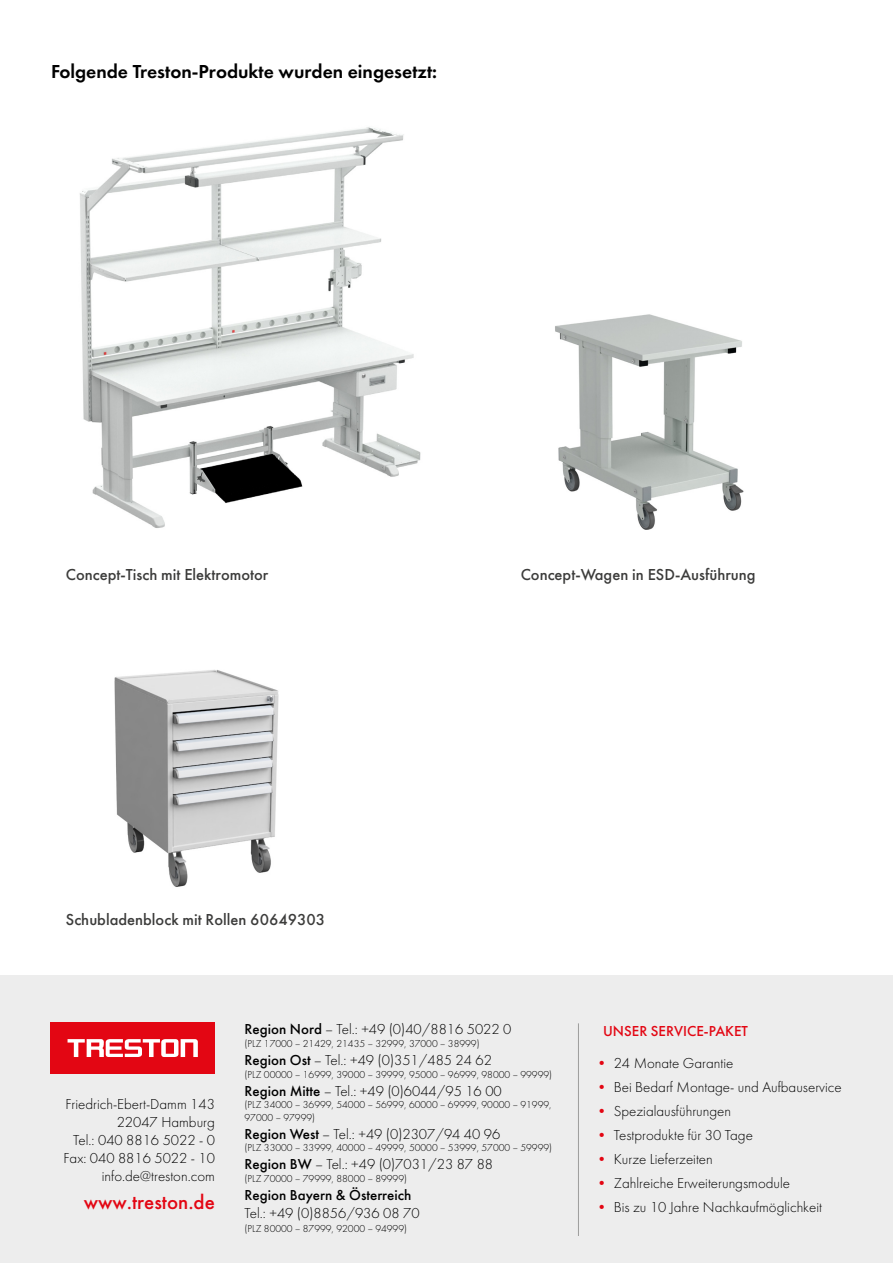
<style>
.page{position:relative;width:893px;height:1263px;background:#fff}
.page>*{position:absolute;margin:0;border:0;box-sizing:border-box;transform-origin:0 0}
.t1{font:500 21px "Futura";color:#e30613}
.t2{font:19.5px "Futura Demi";color:#000}
.t3{font:500 16.5px "Futura";color:#3c3c3b}
.t4{font:300 15px/18px "Futura";color:#000;text-align:right}
.t5{font:500 15px "Futura";color:#000}
.t6{font:500 15px "Futura";color:#e30613}
.t7{font:300 10.5px/12.6px "Futura";color:#000}
.s1{font-weight:500}
.s2{color:#e30613}
</style>
<div class="page">
<img style="left:80px;top:127px;width:341px;height:401px">
<img style="left:555px;top:314px;width:189px;height:216px">
<img style="left:114px;top:670px;width:165px;height:217px">
<div style="left:0;top:975px;width:893px;height:288px;background:#ededed"></div>
<div style="left:50px;top:1022px;width:165px;height:52px;background:#e30613"></div>
<svg style="left:68px;top:1039px;width:130px;height:18px"></svg>
<hr style="left:578px;top:1023px;width:1px;height:213px;background:#9d9d9c">
<h2 class="t2" style="left:51px;top:60px;width:388px">Folgende Treston-Produkte wurden eingesetzt:</h2>
<p class="t3" style="left:66px;top:565px;width:204px">Concept-Tisch mit Elektromotor</p>
<p class="t3" style="left:66px;top:909px;width:261px">Schubladenblock mit Rollen 60649303</p>
<p class="t3" style="left:521px;top:565px;width:236px">Concept-Wagen in ESD-Ausführung</p>
<p class="t4" style="left:64px;top:1095px;width:153px">Friedrich-Ebert-Damm 143<br>22047 Hamburg<br>Tel.: 040 8816 5022 - 0<br>Fax: 040 8816 5022 - 10 info.de@treston.com</p>
<h1 class="t1" style="left:84px;top:1190px;width:133px">www.treston.de</h1>
<p class="t4" style="left:245px;top:1020px;width:268px"><span class="s1">Region Nord</span> – Tel.: +49 (0)40/8816 5022 0</p>
<p class="t7" style="left:245px;top:1037px;width:237px">(PLZ 17000 – 21429, 21435 – 32999, 37000 – 38999)</p>
<p class="t4" style="left:245px;top:1051px;width:249px"><span class="s1">Region Ost</span> – Tel.: +49 (0)351/485 24 62</p>
<p class="t7" style="left:245px;top:1068px;width:309px">(PLZ 00000 – 16999, 39000 – 39999, 95000 – 96999, 98000 – 99999)</p>
<p class="t4" style="left:245px;top:1081px;width:259px"><span class="s1">Region Mitte</span> – Tel.: +49 (0)6044/95 16 00</p>
<p class="t7" style="left:245px;top:1098px;width:309px">(PLZ 34000 – 36999, 54000 – 56999, 60000 – 69999, 90000 – 91999,<br>97000 – 97999)</p>
<p class="t4" style="left:245px;top:1125px;width:257px"><span class="s1">Region West</span> – Tel.: +49 (0)2307/94 40 96</p>
<p class="t7" style="left:245px;top:1141px;width:309px">(PLZ 33000 – 33999, 40000 – 49999, 50000 – 53999, 57000 – 59999)</p>
<p class="t4" style="left:245px;top:1155px;width:250px"><span class="s1">Region BW</span> – Tel.: +49 (0)7031/23 87 88</p>
<p class="t7" style="left:245px;top:1172px;width:164px">(PLZ 70000 – 79999, 88000 – 89999)</p>
<p class="t5" style="left:245px;top:1186px;width:168px">Region Bayern &amp; Österreich</p>
<p class="t4" style="left:245px;top:1204px;width:176px">Tel.: +49 (0)8856/936 08 70</p>
<p class="t7" style="left:245px;top:1222px;width:164px">(PLZ 80000 – 87999, 92000 – 94999)</p>
<p class="t6" style="left:603px;top:1022px;width:146px">UNSER SERVICE-PAKET</p>
<p class="t4" style="left:597px;top:1054px;width:138px"><span class="s2">•</span> 24 Monate Garantie</p>
<p class="t4" style="left:597px;top:1078px;width:246px"><span class="s2">•</span> Bei Bedarf Montage- und Aufbauservice</p>
<p class="t4" style="left:597px;top:1102px;width:136px"><span class="s2">•</span> Spezialausführungen</p>
<p class="t4" style="left:597px;top:1126px;width:158px"><span class="s2">•</span> Testprodukte für 30 Tage</p>
<p class="t4" style="left:597px;top:1150px;width:118px"><span class="s2">•</span> Kurze Lieferzeiten</p>
<p class="t4" style="left:597px;top:1174px;width:195px"><span class="s2">•</span> Zahlreiche Erweiterungsmodule</p>
<p class="t4" style="left:597px;top:1198px;width:227px"><span class="s2">•</span> Bis zu 10 Jahre Nachkaufmöglichkeit</p>
</div>
